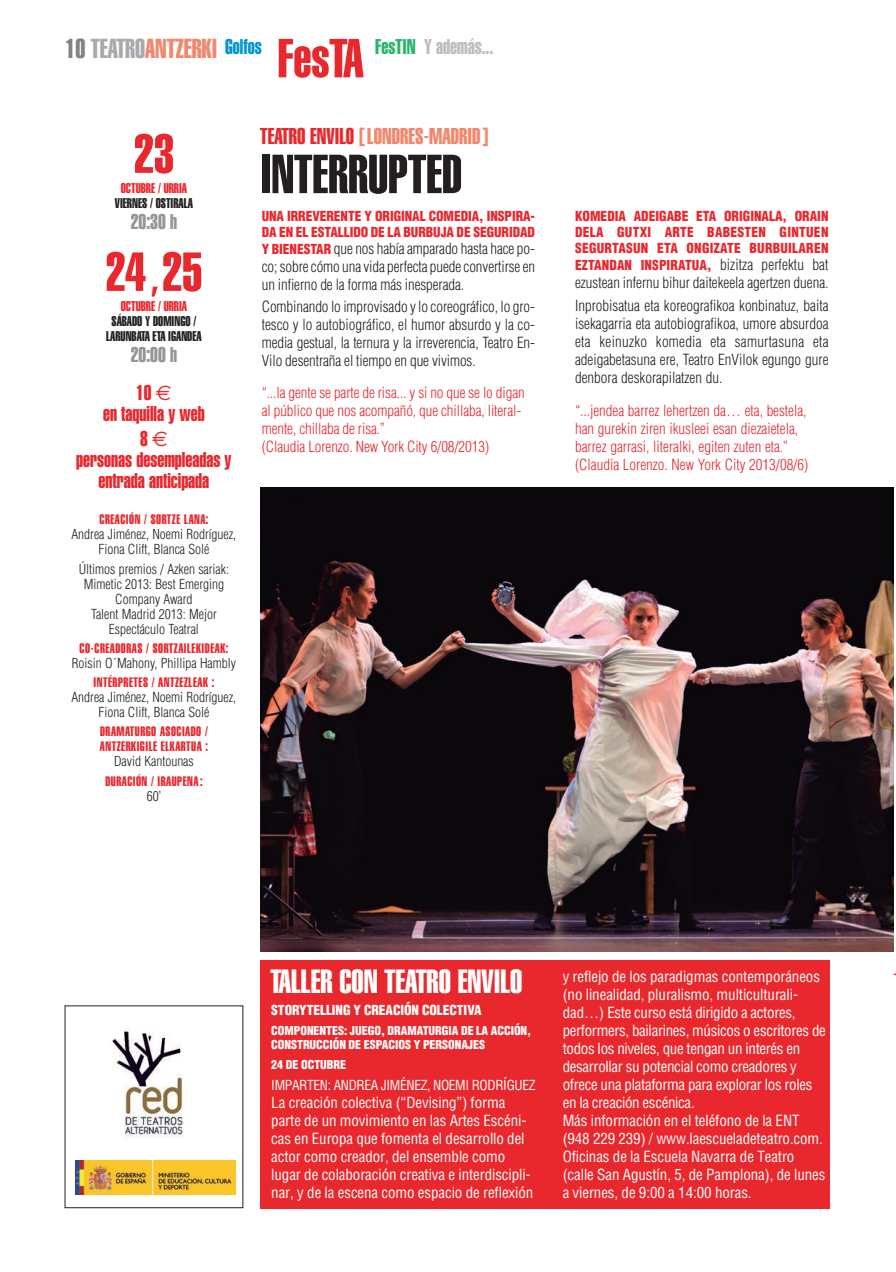
<style>
.page{position:relative;width:896px;height:1272px;background:#fff}
.page>*{position:absolute;margin:0;border:0;box-sizing:border-box;transform-origin:0 0}
.t1{font:54px "Helvetica LT Std Extra Comp";color:#231f20}
.t2{font:54px "Helvetica LT Std Extra Comp";color:#e9282d}
.t3{font:33px "Helvetica LT Std Extra Comp";color:#fff}
.t4{font:27px "Helvetica LT Std Extra Comp";color:#f2876e}
.t5{font:22.5px "Helvetica LT Std Extra Comp";color:#f2876e}
.t6{font:21px/25.2px "Helvetica LT Std Extra Comp";color:#e9282d;text-align:center}
.t7{font:21px "Helvetica LT Std Extra Comp";color:#bcbdc0}
.t8{font:21px/38px "Helvetica LT Std Extra Comp";color:#939598}
.t9{font:21px "Helvetica LT Std Extra Comp";color:#0095ce}
.t10{font:condensed 15px/18px "Helvetica LT Std";letter-spacing:-.005em;color:#fff}
.t11{font:300 condensed 15px/18px "Helvetica LT Std";color:#231f20;text-align:justify}
.t12{font:300 condensed 15px/18px "Helvetica LT Std";color:#e9282d}
.t13{font:13.8px/15px "Helvetica LT Std Extra Comp";color:#231f20;text-align:center}
.t14{font:13.8px "Helvetica LT Std Extra Comp";color:#e9282d}
.t15{font:300 condensed 13.5px/15px "Helvetica LT Std";color:#231f20;text-align:center}
.t16{font:900 condensed 13.5px/16.5px "Helvetica LT Std";letter-spacing:-.005em;color:#e9282d}
.t17{font:13.5px/15px "Helvetica LT Std Extra Comp";letter-spacing:.035em;color:#e9282d}
.t18{font:condensed 13.5px "Helvetica LT Std";letter-spacing:-.025em;color:#fff}
.t19{font:900 condensed 13.5px "Helvetica LT Std";letter-spacing:-.005em;color:#fff}
.t20{font:900 condensed 12px/14.4px "Helvetica LT Std";letter-spacing:-.005em;color:#fff}
.s1{color:#29b46c}
.s2{color:#808285}
.s3{color:#a8a9ad}
.s4{font-size:54px;color:#e9282d}
.s5{font-size:36px}
.s6{color:#e9282d}
.s7{font-family:"Euro Sans";color:#e9282d}
.s8{font-family:"Euro Sans"}
.s9{font-weight:900;font-size:13.5px;color:#e9282d}
.s10{font-weight:300;font-size:15px;color:#231f20}
</style>
<div class="page">
<img style="left:260px;top:488px;width:634px;height:463px">
<img style="left:112px;top:1028px;width:71px;height:110px">
<img style="left:76px;top:1160px;width:159px;height:34px">
<div style="left:260px;top:960px;width:570px;height:248px;background:#e9282d"></div>
<h3 class="t9" style="left:225px;top:39px;width:38px">Golfos</h3>
<h3 class="t7" style="left:375px;top:39px;width:120px"><span class="s1">FesTIN</span> Y además...</h3>
<h3 class="t4" style="left:65px;top:39px;width:299px"><span class="s2">10</span> <span class="s3">TEATRO</span>ANTZERKI <span class="s4">FesTA</span></h3>
<h1 class="t2" style="left:134px;top:134px;width:41px">23</h1>
<p class="t14" style="left:121px;top:183px;width:68px">OCTUBRE / URRIA</p>
<p class="t13" style="left:115px;top:196px;width:80px">VIERNES / OSTIRALA</p>
<h3 class="t8" style="left:131px;top:204px;width:48px">20:30 h</h3>
<h1 class="t2" style="left:106px;top:252px;width:98px">24<span class="s5">,</span>25</h1>
<p class="t14" style="left:121px;top:301px;width:68px">OCTUBRE / URRIA</p>
<p class="t13" style="left:106px;top:314px;width:97px">SÁBADO Y DOMINGO /<br>LARUNBATA ETA IGANDEA</p>
<h3 class="t8" style="left:131px;top:337px;width:48px">20:00 h<br><span class="s6">10</span> <span class="s7">€</span></h3>
<h3 class="t6" style="left:103px;top:402px;width:103px">en taquilla y web<br>8<span class="s8">€</span></h3>
<h3 class="t6" style="left:76px;top:450px;width:157px;line-height:21px">personas desempleadas y entrada anticipada</h3>
<p class="t17" style="left:100px;top:513px;width:110px">CREACIÓN / SORTZE LANA:</p>
<p class="t15" style="left:72px;top:528px;width:166px">Andrea Jiménez, Noemi Rodríguez,<br>Fiona Clift, Blanca Solé</p>
<p class="t15" style="left:79px;top:562px;width:152px">Últimos premios / Azken sariak:<br>Mimetic 2013: Best Emerging<br>Company Award<br>Talent Madrid 2013: Mejor<br>Espectáculo Teatral</p>
<p class="t17" style="left:80px;top:641px;width:150px">CO-CREADORAS / SORTZAILEKIDEAK:</p>
<p class="t15" style="left:72px;top:656px;width:166px">Roisin O´Mahony, Phillipa Hambly</p>
<p class="t17" style="left:94px;top:675px;width:122px">INTÉRPRETES / ANTZEZLEAK :</p>
<p class="t15" style="left:72px;top:691px;width:166px">Andrea Jiménez, Noemi Rodríguez,<br>Fiona Clift, Blanca Solé</p>
<p class="t17" style="left:100px;top:725px;width:109px">DRAMATURGO ASOCIADO /<br>ANTZERKIGILE ELKARTUA :</p>
<p class="t15" style="left:114px;top:755px;width:81px">David Kantounas</p>
<p class="t17" style="left:105px;top:774px;width:99px">DURACIÓN / IRAUPENA:</p>
<p class="t15" style="left:147px;top:789px;width:16px">60’</p>
<h3 class="t5" style="left:260px;top:128px;width:230px"><span class="s6">TEATRO ENVILO</span> [LONDRES-MADRID]</h3>
<h1 class="t1" style="left:260px;top:155px;width:203px">INTERRUPTED</h1>
<p class="t16" style="left:262px;top:209px;width:275px">UNA IRREVERENTE Y ORIGINAL COMEDIA, INSPIRA-<br>DA EN EL ESTALLIDO DE LA BURBUJA DE SEGURIDAD</p>
<p class="t11" style="left:262px;top:241px;width:275px"><span class="s9">Y BIENESTAR</span> que nos había amparado hasta hace po&shy;co; sobre cómo una vida perfecta puede convertirse en un infierno de la forma más inesperada.</p>
<p class="t11" style="left:262px;top:299px;width:275px">Combinando lo improvisado y lo coreográfico, lo gro&shy;tesco y lo autobiográfico, el humor absurdo y la co&shy;media gestual, la ternura y la irreverencia, Teatro En-Vilo desentraña el tiempo en que vivimos.</p>
<p class="t12" style="left:262px;top:384px;width:265px">“...la gente se parte de risa... y si no que se lo digan al público que nos acompañó, que chillaba, literal&shy;mente, chillaba de risa.”<br>(Claudia Lorenzo. New York City 6/08/2013)</p>
<p class="t16" style="left:575px;top:208px;width:255px;text-align:justify">KOMEDIA ADEIGABE ETA ORIGINALA, ORAIN DELA GUTXI ARTE BABESTEN GINTUEN SEGURTASUN ETA ONGIZATE BURBUILAREN EZTANDAN INSPIRATUA, <span class="s10">bizitza perfektu bat</span></p>
<p class="t11" style="left:575px;top:273px;width:255px;line-height:22.2px">ezustean infernu bihur daitekeela agertzen duena.<br>Inprobisatua eta koreografikoa konbinatuz, baita</p>
<p class="t11" style="left:575px;top:315px;width:255px">isekagarria eta autobiografikoa, umore absurdoa eta keinuzko komedia eta samurtasuna eta adeigabetasuna ere, Teatro EnVilok egungo gure denbora deskorapilatzen du.</p>
<p class="t12" style="left:575px;top:402px;width:235px">“...jendea barrez lehertzen da… eta, bestela, han gurekin ziren ikusleei esan diezaietela, barrez garrasi, literalki, egiten zuten eta.” (Claudia Lorenzo. New York City 2013/08/6)</p>
<h2 class="t3" style="left:270px;top:969px;width:254px">TALLER CON TEATRO ENVILO</h2>
<p class="t19" style="left:271px;top:1005px;width:212px">STORYTELLING Y CREACIÓN COLECTIVA</p>
<p class="t20" style="left:271px;top:1024px;width:261px">COMPONENTES: JUEGO, DRAMATURGIA DE LA ACCIÓN,<br>CONSTRUCCIÓN DE ESPACIOS Y PERSONAJES</p>
<p class="t20" style="left:271px;top:1058px;width:76px">24 DE OCTUBRE</p>
<p class="t18" style="left:271px;top:1080px;width:266px">IMPARTEN: ANDREA JIMÉNEZ, NOEMI RODRÍGUEZ</p>
<p class="t10" style="left:271px;top:1095px;width:264px">La creación colectiva (“Devising”) forma parte de un movimiento en las Artes Escéni&shy;cas en Europa que fomenta el desarrollo del actor como creador, del ensemble como lugar de colaboración creativa e interdiscipli&shy;nar, y de la escena como espacio de reflexión</p>
<p class="t10" style="left:563px;top:968px;width:265px">y reflejo de los paradigmas contemporáneos (no linealidad, pluralismo, multiculturali&shy;dad…) Este curso está dirigido a actores, performers, bailarines, músicos o escritores de todos los niveles, que tengan un interés en desarrollar su potencial como creadores y ofrece una plataforma para explorar los roles en la creación escénica.<br>Más información en el teléfono de la ENT (948 229 239) / www.laescueladeteatro.com.<br>Oficinas de la Escuela Navarra de Teatro (calle San Agustín, 5, de Pamplona), de lunes a viernes, de 9:00 a 14:00 horas.</p>
</div>
